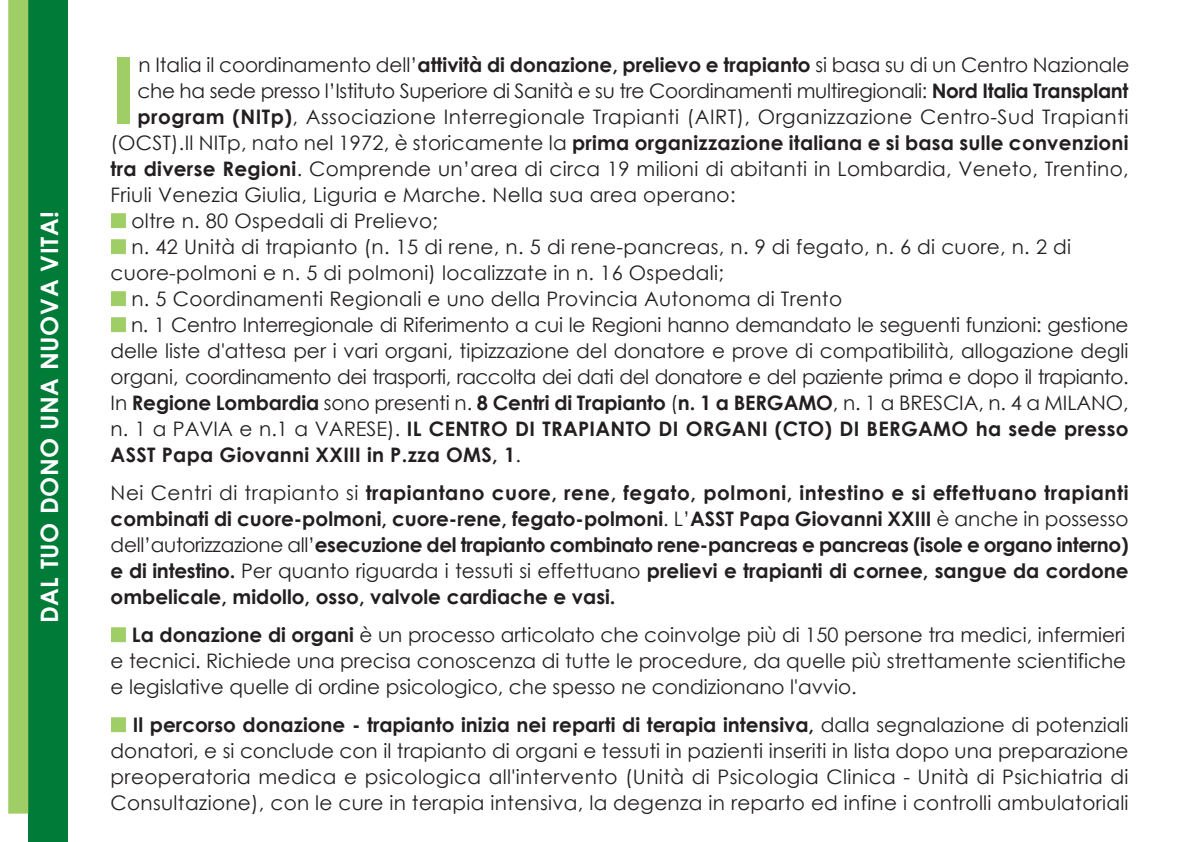
<style>
.page{position:relative;width:1191px;height:842px;background:#fff}
.page>*{position:absolute;margin:0;border:0;box-sizing:border-box;transform-origin:0 0}
.t1{font:700 92.4px "Century Gothic";color:#9fce66}
.t2{font:700 24px "Century Gothic";letter-spacing:.025em;color:#fff}
.t3{font:20px/26px "Century Gothic";letter-spacing:.015em;color:#231f20;text-align:justify}
.t4{font:700 20px/26px "Century Gothic";letter-spacing:.01em;color:#231f20;text-align:justify}
.t5{font:20px "Century Gothic";letter-spacing:-.015em;color:#231f20}
.s1{font-weight:700}
.s2{font-weight:400}
.s3{color:#9fce66}
</style>
<div class="page">
<div style="left:28px;top:0;width:40px;height:842px;background:#007c38"></div>
<div style="left:8px;top:0;width:20px;height:814px;background:#9fce66"></div>
<p class="t2" style="left:34px;top:623px;width:414px;rotate:-90deg">DAL TUO DONO UNA NUOVA VITA!</p>
<h1 class="t1" style="left:111px;top:31px;width:27px">I</h1>
<p class="t3" style="left:138px;top:51px;width:992px">n Italia il coordinamento dell’<span class="s1">attività di donazione, prelievo e trapianto</span> si basa su di un Centro Nazionale</p>
<p class="t5" style="left:138px;top:78px;width:992px">che ha sede presso l’Istituto Superiore di Sanità e su tre Coordinamenti multiregionali: <span class="s1">Nord Italia Transplant</span></p>
<p class="t3" style="left:138px;top:103px;width:992px"><span class="s1">program (NITp)</span>, Associazione Interregionale Trapianti (AIRT), Organizzazione Centro-Sud Trapianti</p>
<p class="t4" style="left:111px;top:129px;width:1019px"><span class="s2">(OCST).Il NITp, nato nel 1972, è storicamente la</span> prima organizzazione italiana e si basa sulle convenzioni</p>
<p class="t3" style="left:111px;top:155px;width:1019px"><span class="s1">tra diverse Regioni</span>. Comprende un’area di circa 19 milioni di abitanti in Lombardia, Veneto, Trentino,</p>
<p class="t3" style="left:111px;top:181px;width:626px">Friuli Venezia Giulia, Liguria e Marche. Nella sua area operano:</p>
<p class="t3" style="left:111px;top:207px;width:329px"><span class="s3">■</span> oltre n. 80 Ospedali di Prelievo;</p>
<p class="t3" style="left:111px;top:233px;width:962px"><span class="s3">■</span> n. 42 Unità di trapianto (n. 15 di rene, n. 5 di rene-pancreas, n. 9 di fegato, n. 6 di cuore, n. 2 di cuore-polmoni e n. 5 di polmoni) localizzate in n. 16 Ospedali;</p>
<p class="t3" style="left:111px;top:285px;width:732px"><span class="s3">■</span> n. 5 Coordinamenti Regionali e uno della Provincia Autonoma di Trento</p>
<p class="t3" style="left:111px;top:311px;width:1019px"><span class="s3">■</span> n. 1 Centro Interregionale di Riferimento a cui le Regioni hanno demandato le seguenti funzioni: gestione delle liste d'attesa per i vari organi, tipizzazione del donatore e prove di compatibilità, allogazione degli organi, coordinamento dei trasporti, raccolta dei dati del donatore e del paziente prima e dopo il trapianto.<br>In <span class="s1">Regione Lombardia</span> sono presenti n. <span class="s1">8 Centri di Trapianto</span> (<span class="s1">n. 1 a BERGAMO</span>, n. 1 a BRESCIA, n. 4 a MILANO, n. 1 a PAVIA e n.1 a VARESE). <span class="s1">IL CENTRO DI TRAPIANTO DI ORGANI (CTO) DI BERGAMO ha sede presso ASST Papa Giovanni XXIII in P.zza OMS, 1</span>.</p>
<p class="t4" style="left:111px;top:479px;width:1019px"><span class="s2">Nei Centri di trapianto si</span> trapiantano cuore, rene, fegato, polmoni, intestino e si effettuano trapianti combinati di cuore-polmoni, cuore-rene, fegato-polmoni<span class="s2">. L’</span>ASST Papa Giovanni XXIII <span class="s2">è anche in possesso dell’autorizzazione all’</span>esecuzione del trapianto combinato rene-pancreas e pancreas (isole e organo interno) e di intestino. <span class="s2">Per quanto riguarda i tessuti si effettuano</span> prelievi e trapianti di cornee, sangue da cordone ombelicale, midollo, osso, valvole cardiache e vasi.</p>
<p class="t3" style="left:111px;top:621px;width:1017px"><span class="s3">■</span> <span class="s1">La donazione di organi</span> è un processo articolato che coinvolge più di 150 persone tra medici, infermieri e tecnici. Richiede una precisa conoscenza di tutte le procedure, da quelle più strettamente scientifiche e legislative quelle di ordine psicologico, che spesso ne condizionano l'avvio.</p>
<p class="t3" style="left:111px;top:711px;width:1019px"><span class="s3">■</span> <span class="s1">Il percorso donazione - trapianto inizia nei reparti di terapia intensiva,</span> dalla segnalazione di potenziali donatori, e si conclude con il trapianto di organi e tessuti in pazienti inseriti in lista dopo una preparazione preoperatoria medica e psicologica all'intervento (Unità di Psicologia Clinica - Unità di Psichiatria di Consultazione), con le cure in terapia intensiva, la degenza in reparto ed infine i controlli ambulatoriali</p>
</div>
